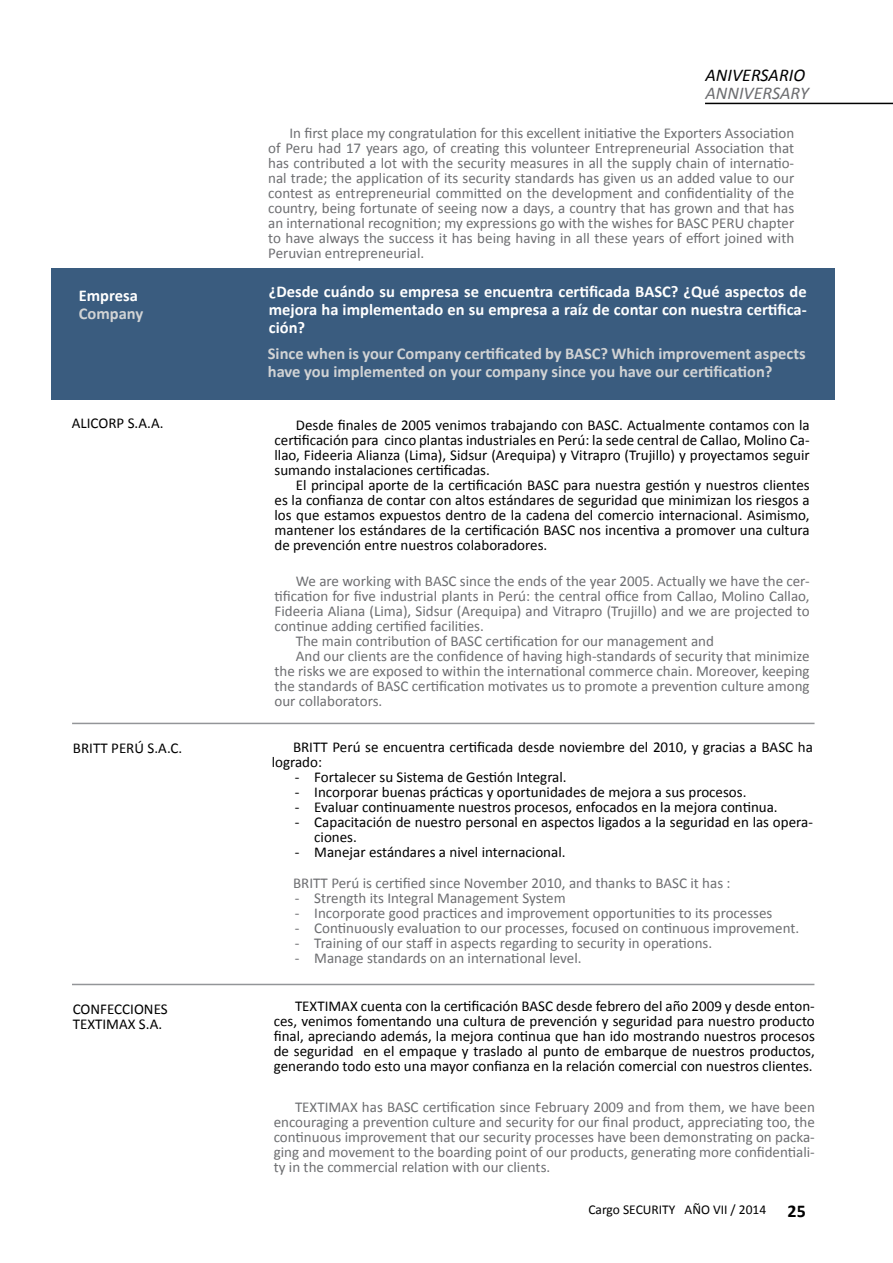
<style>
.page{position:relative;width:893px;height:1263px;background:#fff}
.page>*{position:absolute;margin:0;border:0;box-sizing:border-box;transform-origin:0 0}
.t1{font:italic 18px "Calibri";color:#000}
.t2{font:italic 18px "Calibri";color:#6d6e71}
.t3{font:700 16.5px/18px "Calibri";color:#fff;text-align:justify}
.t4{font:700 16.5px/18px "Calibri";color:#d1d3d4}
.t5{font:15px/15px "Calibri";color:#6d6e71;text-align:justify}
.t6{font:15px/15px "Calibri";color:#000;text-align:justify}
.t7{font:13.5px "Calibri";color:#000}
.s1{font-weight:700;font-size:18px}
</style>
<div class="page">
<hr style="left:72px;top:984px;width:742px;height:1px;background:#939598">
<hr style="left:72px;top:723px;width:742px;height:1px;background:#939598">
<div style="left:52px;top:268px;width:783px;height:132px;background:#3a5c7f"></div>
<hr style="left:705px;top:103px;width:188px;height:1px;background:#000">
<p class="t3" style="left:79px;top:287px;width:61px">Empresa</p>
<p class="t4" style="left:79px;top:305px;width:66px">Company</p>
<p class="t6" style="left:72px;top:416px;width:93px">ALICORP S.A.A.</p>
<p class="t1" style="left:705px;top:63px;width:101px">ANIVERSARIO</p>
<p class="t2" style="left:705px;top:81px;width:105px">ANNIVERSARY</p>
<p class="t5" style="left:268px;top:125px;width:527px;text-indent:21px">In first place my congratulation for this excellent initiative the Exporters Association of Peru had 17 years ago, of creating this volunteer Entrepreneurial Association that has contributed a lot with the security measures in all the supply chain of internatio&shy;nal trade; the application of its security standards has given us an added value to our contest as entrepreneurial committed on the development and confidentiality of the country, being fortunate of seeing now a days, a country that has grown and that has an international recognition; my expressions go with the wishes for BASC PERU chapter to have always the success it has being having in all these years of effort joined with Peruvian entrepreneurial.</p>
<p class="t3" style="left:269px;top:283px;width:539px">¿Desde cuándo su empresa se encuentra certificada BASC? ¿Qué aspectos de mejora ha implementado en su empresa a raíz de contar con nuestra certifica&shy;ción?</p>
<p class="t4" style="left:268px;top:345px;width:539px">Since when is your Company certificated by BASC? Which improvement aspects have you implemented on your company since you have our certification?</p>
<p class="t6" style="left:275px;top:418px;width:537px;text-indent:21px">Desde finales de 2005 venimos trabajando con BASC. Actualmente contamos con la certificación para cinco plantas industriales en Perú: la sede central de Callao, Molino Ca&shy;llao, Fideeria Alianza (Lima), Sidsur (Arequipa) y Vitrapro (Trujillo) y proyectamos seguir sumando instalaciones certificadas.</p>
<p class="t6" style="left:275px;top:478px;width:537px;text-indent:21px">El principal aporte de la certificación BASC para nuestra gestión y nuestros clientes es la confianza de contar con altos estándares de seguridad que minimizan los riesgos a los que estamos expuestos dentro de la cadena del comercio internacional. Asimismo, mantener los estándares de la certificación BASC nos incentiva a promover una cultura de prevención entre nuestros colaboradores.</p>
<p class="t5" style="left:296px;top:574px;width:515px">We are working with BASC since the ends of the year 2005. Actually we have the cer-</p>
<p class="t5" style="left:275px;top:589px;width:537px">tification for five industrial plants in Perú: the central office from Callao, Molino Callao,</p>
<p class="t5" style="left:275px;top:604px;width:537px">Fideeria Aliana (Lima), Sidsur (Arequipa) and Vitrapro (Trujillo) and we are projected to</p>
<p class="t5" style="left:275px;top:619px;width:211px">continue adding certified facilities.</p>
<p class="t5" style="left:296px;top:634px;width:420px">The main contribution of BASC certification for our management and</p>
<p class="t5" style="left:296px;top:649px;width:515px">And our clients are the confidence of having high-standards of security that minimize</p>
<p class="t5" style="left:275px;top:664px;width:537px">the risks we are exposed to within the international commerce chain. Moreover, keeping</p>
<p class="t5" style="left:275px;top:679px;width:537px">the standards of BASC certification motivates us to promote a prevention culture among</p>
<p class="t5" style="left:275px;top:694px;width:109px">our collaborators.</p>
<p class="t6" style="left:73px;top:740px;width:111px">BRITT PERÚ S.A.C.</p>
<p class="t6" style="left:293px;top:740px;width:521px">BRITT Perú se encuentra certificada desde noviembre del 2010, y gracias a BASC ha</p>
<p class="t6" style="left:272px;top:755px;width:52px">logrado:</p>
<p class="t6" style="left:297px;top:770px;width:271px">̵ Fortalecer su Sistema de Gestión Integral.</p>
<p class="t6" style="left:297px;top:785px;width:451px">̵ Incorporar buenas prácticas y oportunidades de mejora a sus procesos.</p>
<p class="t6" style="left:297px;top:800px;width:482px">̵ Evaluar continuamente nuestros procesos, enfocados en la mejora continua.</p>
<p class="t6" style="left:297px;top:815px;width:517px">̵ Capacitación de nuestro personal en aspectos ligados a la seguridad en las opera-</p>
<p class="t6" style="left:314px;top:830px;width:44px">ciones.</p>
<p class="t6" style="left:297px;top:845px;width:270px">̵ Manejar estándares a nivel internacional.</p>
<p class="t5" style="left:293px;top:875px;width:508px;text-align:left">BRITT Perú is certified since November 2010, and thanks to BASC it has :<br>̵ Strength its Integral Management System<br>̵ Incorporate good practices and improvement opportunities to its processes<br>̵ Continuously evaluation to our processes, focused on continuous improvement. ̵ Training of our staff in aspects regarding to security in operations.<br>̵ Manage standards on an international level.</p>
<p class="t6" style="left:73px;top:1002px;width:96px">CONFECCIONES<br>TEXTIMAX S.A.</p>
<p class="t6" style="left:274px;top:999px;width:543px;text-indent:21px">TEXTIMAX cuenta con la certificación BASC desde febrero del año 2009 y desde enton&shy;ces, venimos fomentando una cultura de prevención y seguridad para nuestro producto final, apreciando además, la mejora continua que han ido mostrando nuestros procesos de seguridad en el empaque y traslado al punto de embarque de nuestros productos, generando todo esto una mayor confianza en la relación comercial con nuestros clientes.</p>
<p class="t5" style="left:274px;top:1099px;width:543px;text-indent:21px">TEXTIMAX has BASC certification since February 2009 and from them, we have been encouraging a prevention culture and security for our final product, appreciating too, the continuous improvement that our security processes have been demonstrating on packa&shy;ging and movement to the boarding point of our products, generating more confidentiali&shy;ty in the commercial relation with our clients.</p>
<p class="t7" style="left:588px;top:1200px;width:219px">Cargo SECURITY AÑO VII / 2014 <span class="s1">25</span></p>
</div>
